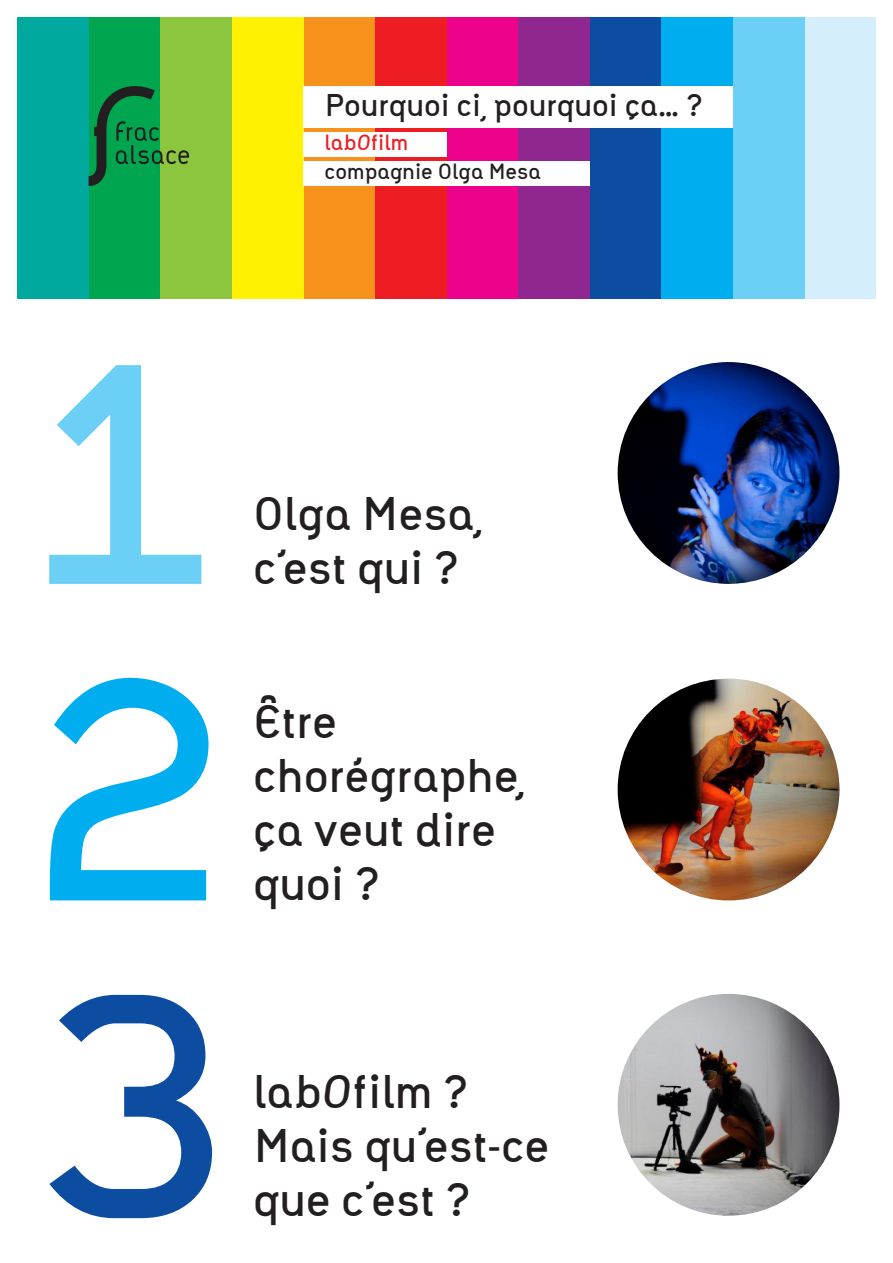
<style>
.page{position:relative;width:893px;height:1263px;background:#fff}
.page>*{position:absolute;margin:0;border:0;box-sizing:border-box;transform-origin:0 0}
.t1{font:700 300px "Agence";color:#6bcff6}
.t2{font:700 300px "Agence";color:#00aeef}
.t3{font:700 300px "Agence";color:#0d4da1}
.t4{font:700 45px/54px "Agence";color:#231f20}
.t5{font:700 30px "Agence";color:#231f20}
.t6{font:700 21px/28.8px "Agence";color:#231f20}
.s1{color:#ee1d23}
.s2{font-style:italic;color:#ee1d23}
.s3{font-style:italic}
</style>
<div class="page">
<div style="left:804px;top:17px;width:72px;height:282px;background:#d4effb"></div>
<div style="left:733px;top:17px;width:71px;height:282px;background:#6bcff6"></div>
<div style="left:661px;top:17px;width:72px;height:282px;background:#00aeef"></div>
<div style="left:590px;top:17px;width:71px;height:282px;background:#0d4da1"></div>
<div style="left:518px;top:17px;width:72px;height:282px;background:#90268f"></div>
<div style="left:446px;top:17px;width:72px;height:282px;background:#ed028c"></div>
<div style="left:375px;top:17px;width:71px;height:282px;background:#ee1d23"></div>
<div style="left:303px;top:17px;width:72px;height:282px;background:#f7931d"></div>
<div style="left:232px;top:17px;width:71px;height:282px;background:#fff101"></div>
<div style="left:160px;top:17px;width:72px;height:282px;background:#8bc63e"></div>
<div style="left:89px;top:17px;width:71px;height:282px;background:#00a54f"></div>
<div style="left:17px;top:17px;width:72px;height:282px;background:#00a99d"></div>
<svg style="left:89px;top:86px;width:100px;height:100px"></svg>
<img style="left:618px;top:362px;width:221px;height:222px;border-radius:111px">
<img style="left:618px;top:679px;width:221px;height:221px;border-radius:111px">
<img style="left:618px;top:994px;width:221px;height:222px;border-radius:111px">
<div style="left:303px;top:86px;width:430px;height:42px;background:#fff"></div>
<div style="left:303px;top:132px;width:143px;height:25px;background:#fff"></div>
<div style="left:303px;top:161px;width:287px;height:24px;background:#fff"></div>
<p class="t5" style="left:325px;top:88px;width:380px">Pourquoi ci, pourquoi ça… ?</p>
<p class="t6" style="left:325px;top:128px;width:218px"><span class="s1">lab</span><span class="s2">O</span><span class="s1">film<br></span>compagnie Olga Mesa</p>
<h1 class="t1" style="left:23px;top:299px;width:178px">1</h1>
<h1 class="t2" style="left:26px;top:616px;width:204px">2</h1>
<h1 class="t3" style="left:39px;top:931px;width:190px">3</h1>
<p class="t4" style="left:253px;top:486px;width:231px">Olga Mesa, c’est qui ?</p>
<p class="t4" style="left:253px;top:695px;width:274px">être chorégraphe, ça veut dire quoi ?</p>
<p class="t4" style="left:253px;top:1064px;width:298px">lab<span class="s3">O</span>film ?<br>Mais qu’est-ce que c’est ?</p>
</div>
